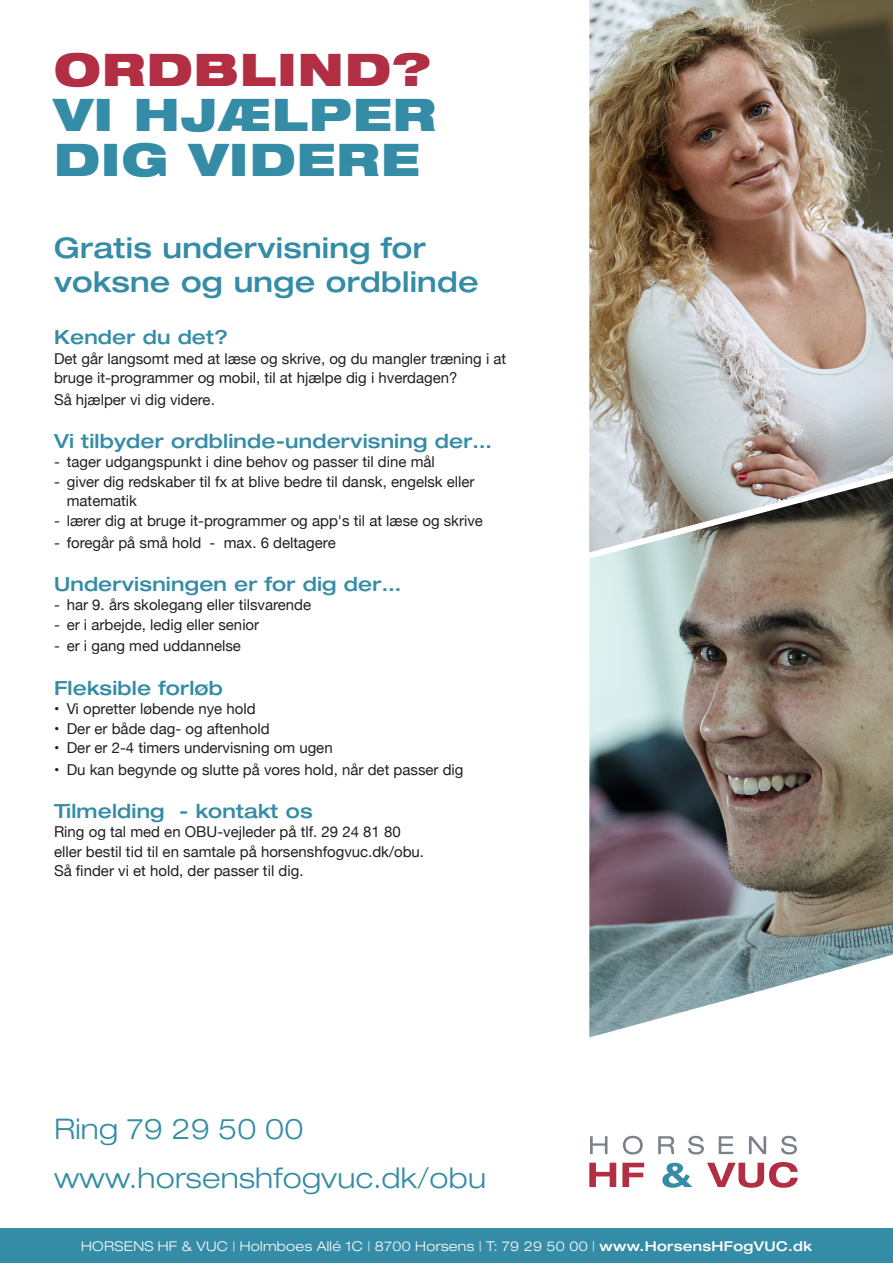
<style>
.page{position:relative;width:893px;height:1263px;background:#fff}
.page>*{position:absolute;margin:0;border:0;box-sizing:border-box;transform-origin:0 0}
.t1{font:900 expanded 45px "Helvetica Neue LT Std";letter-spacing:.03em;color:#358ca6}
.t2{font:900 expanded 45px "Helvetica Neue LT Std";letter-spacing:.03em;color:#b12e43}
.t3{font:500 expanded 28.5px "Helvetica Neue LT Std";letter-spacing:.01em;color:#358ca6}
.t4{font:300 expanded 28.5px "Helvetica Neue LT Std";letter-spacing:.01em;color:#358ca6}
.t5{font:500 expanded 19.5px "Helvetica Neue LT Std";letter-spacing:.01em;color:#358ca6}
.t6{font:15px/19.5px "Helvetica Neue";color:#231f20}
.t7{font:300 expanded 13.5px "Helvetica Neue LT Std";letter-spacing:.025em;color:#fff}
.s1{font-weight:500}
</style>
<div class="page">
<img style="left:589px;top:564px;width:304px;height:473px">
<img style="left:589px;top:0;width:304px;height:460px">
<svg style="left:589px;top:460px;width:304px;height:104px"></svg>
<svg style="left:590px;top:1136px;width:17px;height:18px"></svg>
<svg style="left:623px;top:1136px;width:20px;height:18px"></svg>
<svg style="left:658px;top:1136px;width:17px;height:18px"></svg>
<svg style="left:688px;top:1136px;width:16px;height:18px"></svg>
<svg style="left:719px;top:1136px;width:14px;height:18px"></svg>
<svg style="left:749px;top:1136px;width:17px;height:18px"></svg>
<svg style="left:781px;top:1136px;width:16px;height:18px"></svg>
<svg style="left:589px;top:1163px;width:27px;height:24px"></svg>
<svg style="left:622px;top:1163px;width:22px;height:24px"></svg>
<svg style="left:662px;top:1163px;width:31px;height:25px"></svg>
<svg style="left:707px;top:1162px;width:91px;height:26px"></svg>
<div style="left:0;top:1229px;width:893px;height:34px;background:#358ca6"></div>
<p class="t2" style="left:54px;top:41px;width:378px">ORDBLIND?</p>
<p class="t1" style="left:54px;top:86px;width:384px">VI HJÆLPER</p>
<p class="t1" style="left:54px;top:131px;width:367px">DIG VIDERE</p>
<p class="t3" style="left:54px;top:230px;width:373px">Gratis undervisning for</p>
<p class="t3" style="left:54px;top:264px;width:426px">voksne og unge ordblinde</p>
<p class="t5" style="left:54px;top:325px;width:176px">Kender du det?</p>
<p class="t6" style="left:54px;top:349px;width:454px">Det går langsomt med at læse og skrive, og du mangler træning i at bruge it-programmer og mobil, til at hjælpe dig i hverdagen?</p>
<p class="t6" style="left:54px;top:390px;width:162px">Så hjælper vi dig videre.</p>
<p class="t5" style="left:54px;top:429px;width:440px">Vi tilbyder ordblinde-undervisning der…</p>
<p class="t6" style="left:54px;top:453px;width:382px">- tager udgangspunkt i dine behov og passer til dine mål</p>
<p class="t6" style="left:67px;top:473px;width:409px;text-indent:-13px">- giver dig redskaber til fx at blive bedre til dansk, engelsk eller matematik</p>
<p class="t6" style="left:54px;top:512px;width:430px">- lærer dig at bruge it-programmer og app's til at læse og skrive</p>
<p class="t6" style="left:54px;top:533px;width:283px">- foregår på små hold - max. 6 deltagere</p>
<p class="t5" style="left:54px;top:572px;width:349px">Undervisningen er for dig der…</p>
<p class="t6" style="left:54px;top:596px;width:259px">- har 9. års skolegang eller tilsvarende</p>
<p class="t6" style="left:54px;top:615px;width:207px">- er i arbejde, ledig eller senior</p>
<p class="t6" style="left:54px;top:637px;width:188px">- er i gang med uddannelse</p>
<p class="t5" style="left:54px;top:675px;width:170px">Fleksible forløb</p>
<p class="t6" style="left:54px;top:700px;width:203px">• Vi opretter løbende nye hold</p>
<p class="t6" style="left:54px;top:719px;width:217px">• Der er både dag- og aftenhold</p>
<p class="t6" style="left:54px;top:739px;width:280px">• Der er 2-4 timers undervisning om ugen</p>
<p class="t6" style="left:54px;top:760px;width:411px">• Du kan begynde og slutte på vores hold, når det passer dig</p>
<p class="t5" style="left:54px;top:799px;width:260px">Tilmelding - kontakt os</p>
<p class="t6" style="left:54px;top:823px;width:348px">Ring og tal med en OBU-vejleder på tlf. 29 24 81 80</p>
<p class="t6" style="left:54px;top:843px;width:372px">eller bestil tid til en samtale på horsenshfogvuc.dk/obu.</p>
<p class="t6" style="left:54px;top:862px;width:251px">Så finder vi et hold, der passer til dig.</p>
<p class="t4" style="left:54px;top:1111px;width:251px">Ring 79 29 50 00</p>
<p class="t4" style="left:54px;top:1160px;width:433px">www.horsenshfogvuc.dk/obu</p>
<p class="t7" style="left:81px;top:1238px;width:732px">HORSENS HF &amp; VUC | Holmboes Allé 1C | 8700 Horsens | T: 79 29 50 00 | <span class="s1">www.HorsensHFogVUC.dk</span></p>
</div>
